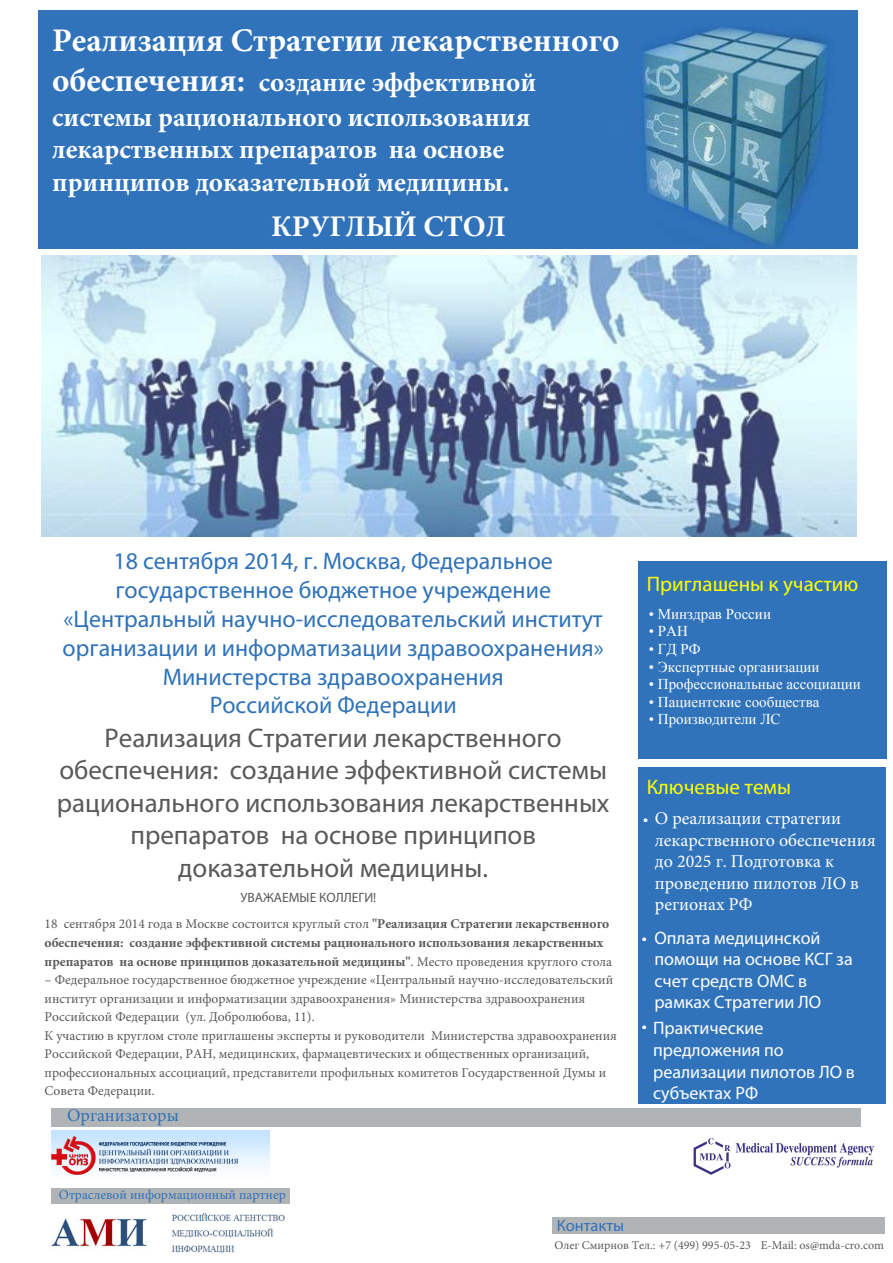
<style>
.page{position:relative;width:893px;height:1263px;background:#fff}
.page>*{position:absolute;margin:0;border:0;box-sizing:border-box;transform-origin:0 0}
.t1{font:700 33px "Minion Pro";color:#fff}
.t2{font:700 30px "Minion Pro";color:#fff}
.Paragraph_Style{font:27px/32.7px "Myriad Pro";color:#58595b;text-align:center}
.t3{font:700 27px/35.2px "Minion Pro";color:#fff}
.Paragraph_Style-2{font:24px/28.8px "Myriad Pro";color:#2f72b9;text-align:center}
.Paragraph_Style-3{font:21px "Myriad Pro";color:#ff0}
.t4{font:18px/21.3px "Myriad Pro";color:#fff}
.t5{font:18px/21.6px "Minion Pro";color:#fff}
.t6{font:18px "Minion Pro";color:#2f72b9}
.t7{font:16.5px "Myriad Pro";color:#2f72b9}
.t8{font:15px "Times New Roman";color:#fff}
.Paragraph_Style-4{font:13.5px/18.5px "Minion Pro";color:#58595b}
.Paragraph_Style-5{font:700 13.5px/18.5px "Minion Pro";color:#58595b}
.t9{font:13.5px "Minion Pro";color:#2f72b9}
.t10{font:12px "Minion Pro";color:#58595b}
.s1{font-size:33px}
.s2{font-family:"Myriad Pro"}
.s3{font-weight:700}
.s4{font-weight:400}
.s5{color:#57585b}
</style>
<div class="page">
<div style="left:638px;top:768px;width:247px;height:336px;background:#3073ba"></div>
<div style="left:639px;top:561px;width:247px;height:198px;background:#3073ba"></div>
<div style="left:51px;top:1108px;width:809px;height:18px;background:#b1b4b6"></div>
<img style="left:693px;top:1138px;width:181px;height:37px">
<div style="left:51px;top:1188px;width:239px;height:16px;background:#b1b4b6"></div>
<img style="left:39px;top:10px;width:818px;height:238px">
<img style="left:42px;top:256px;width:814px;height:280px">
<img style="left:51px;top:1212px;width:234px;height:42px">
<img style="left:51px;top:1131px;width:219px;height:44px">
<div style="left:552px;top:1217px;width:333px;height:16px;background:#b1b4b6"></div>
<h1 class="t1" style="left:52px;top:17px;width:569px">Реализация Стратегии лекарственного</h1>
<h3 class="t3" style="left:52px;top:64px;width:486px"><span class="s1">обеспечения:</span> создание эффективной системы рационального использования</h3>
<h3 class="t3" style="left:52px;top:133px;width:459px;line-height:32.4px">лекарственных препаратов на основе принципов доказательной медицины.</h3>
<h2 class="t2" style="left:271px;top:205px;width:236px">КРУГЛЫЙ СТОЛ</h2>
<p class="Paragraph_Style-2" style="left:63px;top:546px;width:543px">18 сентября 2014, г. Москва, Федеральное государственное бюджетное учреждение «Центральный научно-исследовательский институт организации и информатизации здравоохранения» Министерства здравоохранения<br>Российской Федерации</p>
<p class="Paragraph_Style" style="left:57px;top:721px;width:554px">Реализация Стратегии лекарственного обеспечения: создание эффективной системы рационального использования лекарственных препаратов на основе принципов доказательной медицины.</p>
<p class="Paragraph_Style-4" style="left:45px;top:884px;width:566px;line-height:26.7px;text-indent:196px"><span class="s2">УВАЖАЕМЫЕ КОЛЛЕГИ!<br></span>18 сентября 2014 года в Москве состоится круглый стол <span class="s3">"Реализация Стратегии лекарственного</span></p>
<p class="Paragraph_Style-5" style="left:45px;top:933px;width:569px">обеспечения: создание эффективной системы рационального использования лекарственных препаратов на основе принципов доказательной медицины"<span class="s4">. Место проведения круглого стола</span></p>
<p class="Paragraph_Style-4" style="left:45px;top:970px;width:574px">– Федеральное государственное бюджетно<span class="s5">е учреждение «</span>Центральный научно-исследовательский институт организации и информатизации здравоохранения» Министерства здравоохранения Российской Федерации (ул. Добролюбова, 11).<br>К участию в круглом столе приглашены эксперты и руководители Министерства здравоохранения Российской Федерации, РАН, медицинских, фармацевтических и общественных организаций, профессиональных ассоциаций, представители профильных комитетов Государственной Думы и Совета Федерации.</p>
<h3 class="t6" style="left:67px;top:1103px;width:113px">Организаторы</h3>
<p class="t9" style="left:59px;top:1186px;width:228px">Отраслевой информационный партнер</p>
<p class="Paragraph_Style-3" style="left:647px;top:571px;width:213px">Приглашены к участию</p>
<p class="t8" style="left:649px;top:603px;width:124px">• Минздрав России</p>
<p class="t8" style="left:649px;top:621px;width:40px">• РАН</p>
<p class="t8" style="left:649px;top:638px;width:53px">• ГД РФ</p>
<p class="t8" style="left:649px;top:656px;width:172px">• Экспертные организации</p>
<p class="t8" style="left:649px;top:674px;width:213px">• Профессиональные ассоциации</p>
<p class="t8" style="left:649px;top:691px;width:172px">• Пациентские сообщества</p>
<p class="t8" style="left:649px;top:709px;width:133px">• Производители ЛС</p>
<p class="Paragraph_Style-3" style="left:647px;top:773px;width:146px">Ключевые темы</p>
<p class="t5" style="left:655px;top:808px;width:222px;text-indent:-12px"><span class="s2">•</span> О реализации стратегии лекарственного обеспечения до 2025 г. Подготовка к проведению пилотов ЛО в регионах РФ</p>
<p class="t4" style="left:654px;top:927px;width:200px;text-indent:-13px">• Оплата медицинской помощи на основе КСГ за счет средств ОМС в рамках Стратегии ЛО</p>
<h3 class="t4" style="left:653px;top:1017px;width:203px">Практические предложения по реализации пилотов ЛО в субъектах РФ</h3>
<h3 class="t4" style="left:642px;top:1015px;width:7px">•</h3>
<p class="t7" style="left:557px;top:1215px;width:69px">Контакты</p>
<p class="t10" style="left:554px;top:1237px;width:331px">Олег Смирнов Тел.: +7 (499) 995-05-23 E-Mail: os@mda-cro.com</p>
</div>
